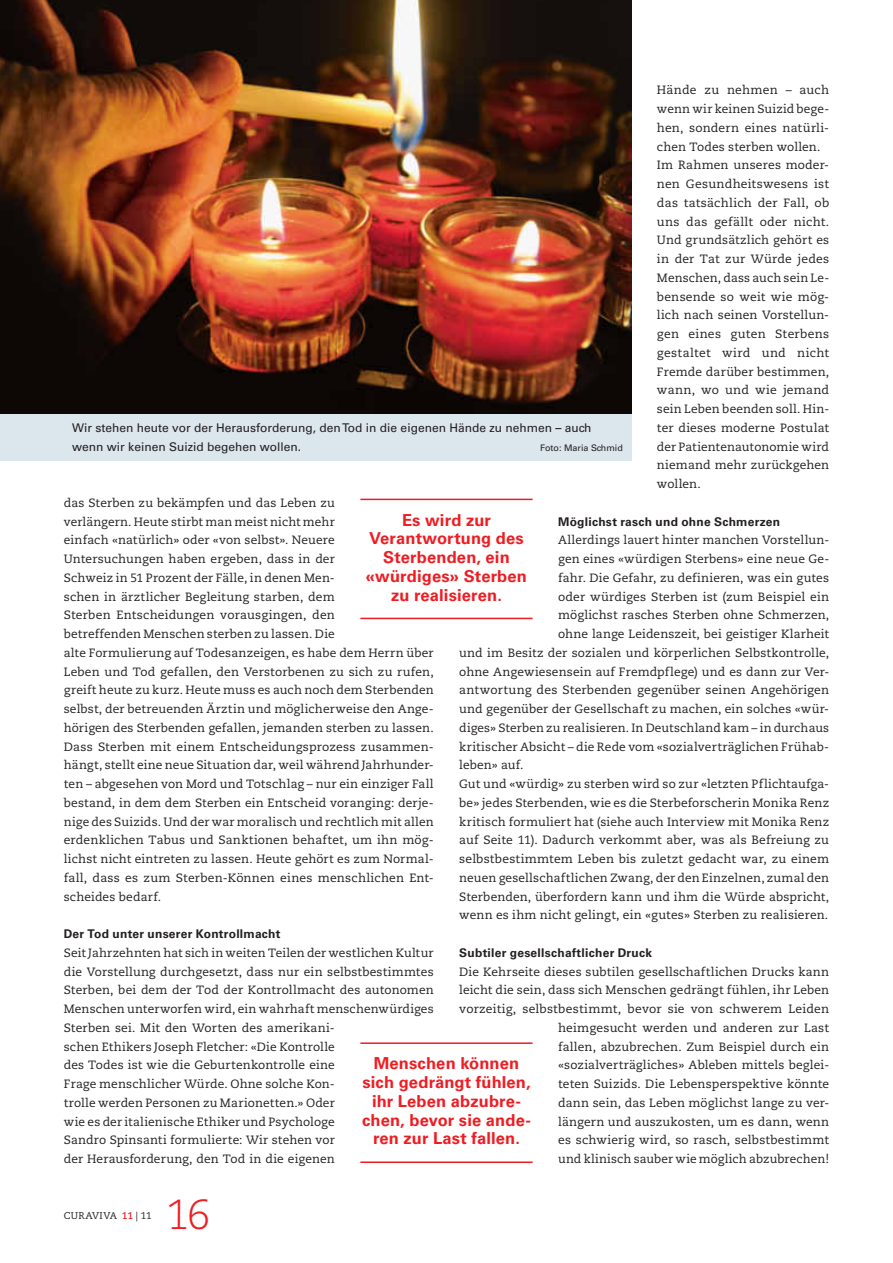
<style>
.page{position:relative;width:893px;height:1263px;background:#fff}
.page>*{position:absolute;margin:0;border:0;box-sizing:border-box;transform-origin:0 0}
.t1{font:300 42px "Caecilia LT Std";color:#ee1d23}
.t2{font:700 16.5px/18.8px "Univers LT Std";letter-spacing:.01em;color:#ee1d23;text-align:center}
.t3{font:12px/18.8px "Caecilia LT Std";letter-spacing:.01em;color:#231f20}
.t4{font:12px/18.8px "Univers LT Std";color:#231f20}
.t5{font:700 12px "Univers LT Std";letter-spacing:.02em;color:#231f20}
.t6{font:9.75px "Caecilia LT Std";letter-spacing:.035em;color:#231f20}
.t7{font:9px "Univers LT Std";color:#231f20}
.s1{font-family:"Caecilia LT Std";font-weight:700}
.s2{font-weight:700;color:#ee1d23}
</style>
<div class="page">
<div style="left:0;top:413px;width:555px;height:48px;background:#dce6ed"></div>
<div style="left:64px;top:413px;width:567px;height:48px;background:#dce6ed"></div>
<hr style="left:360px;top:499px;width:173px;height:1px;background:#ee1d23">
<hr style="left:360px;top:618px;width:173px;height:1px;background:#ee1d23">
<hr style="left:360px;top:1042px;width:173px;height:2px;background:#ee1d23">
<hr style="left:360px;top:1161px;width:173px;height:2px;background:#ee1d23">
<img style="left:0;top:0;width:631px;height:413px">
<p class="t3" style="left:657px;top:81px;width:174px">Hände zu nehmen – auch wenn wir keinen Suizid bege&shy;hen, sondern eines natürli&shy;chen Todes sterben wollen.<br>Im Rahmen unseres moder&shy;nen Gesundheitswesens ist das tatsächlich der Fall, ob uns das gefällt oder nicht.<br>Und grundsätzlich gehört es in der Tat zur Würde jedes<br>Menschen, dass auch sein Le&shy;bensende so weit wie mög&shy;lich nach seinen Vorstellun&shy;gen eines guten Sterbens gestaltet wird und nicht<br>Fremde darüber bestimmen, wann, wo und wie jemand sein Leben beenden soll. Hin&shy;ter dieses moderne Postulat der Patientenautonomie wird niemand mehr zurückgehen wollen.</p>
<p class="t5" style="left:558px;top:514px;width:224px">Möglichst rasch und ohne Schmerzen</p>
<p class="t3" style="left:558px;top:531px;width:273px">Allerdings lauert hinter manchen Vorstellun-</p>
<p class="t3" style="left:558px;top:550px;width:273px">gen eines «würdigen Sterbens» eine neue Ge-</p>
<p class="t3" style="left:558px;top:568px;width:273px">fahr. Die Gefahr, zu definieren, was ein gutes</p>
<p class="t3" style="left:558px;top:587px;width:273px">oder würdiges Sterben ist (zum Beispiel ein</p>
<p class="t3" style="left:558px;top:606px;width:273px">möglichst rasches Sterben ohne Schmerzen,</p>
<p class="t3" style="left:558px;top:625px;width:273px">ohne lange Leidenszeit, bei geistiger Klarheit</p>
<p class="t3" style="left:459px;top:644px;width:371px">und im Besitz der sozialen und körperlichen Selbstkontrolle,</p>
<p class="t3" style="left:459px;top:662px;width:371px">ohne Angewiesensein auf Fremdpflege) und es dann zur Ver-</p>
<p class="t3" style="left:459px;top:681px;width:371px">antwortung des Sterbenden gegenüber seinen Angehörigen</p>
<p class="t3" style="left:459px;top:700px;width:371px">und gegenüber der Gesellschaft zu machen, ein solches «wür-</p>
<p class="t3" style="left:459px;top:719px;width:371px">diges» Sterben zu realisieren. In Deutschland kam – in durchaus</p>
<p class="t3" style="left:459px;top:737px;width:371px">kritischer Absicht – die Rede vom «sozialverträglichen Frühab-</p>
<p class="t3" style="left:459px;top:756px;width:66px">leben» auf.</p>
<p class="t3" style="left:459px;top:775px;width:371px">Gut und «würdig» zu sterben wird so zur «letzten Pflichtaufga-</p>
<p class="t3" style="left:459px;top:794px;width:371px">be» jedes Sterbenden, wie es die Sterbeforscherin Monika Renz</p>
<p class="t3" style="left:459px;top:812px;width:371px">kritisch formuliert hat (siehe auch Interview mit Monika Renz</p>
<p class="t3" style="left:459px;top:831px;width:371px">auf Seite 11). Dadurch verkommt aber, was als Befreiung zu</p>
<p class="t3" style="left:459px;top:850px;width:371px">selbstbestimmtem Leben bis zuletzt gedacht war, zu einem</p>
<p class="t3" style="left:459px;top:869px;width:371px">neuen gesellschaftlichen Zwang, der den Einzelnen, zumal den</p>
<p class="t3" style="left:459px;top:887px;width:371px">Sterbenden, überfordern kann und ihm die Würde abspricht,</p>
<p class="t3" style="left:459px;top:906px;width:370px">wenn es ihm nicht gelingt, ein «gutes» Sterben zu realisieren.</p>
<p class="t5" style="left:459px;top:946px;width:194px">Subtiler gesellschaftlicher Druck</p>
<p class="t3" style="left:459px;top:962px;width:371px;text-align:right">Die Kehrseite dieses subtilen gesellschaftlichen Drucks kann leicht die sein, dass sich Menschen gedrängt fühlen, ihr Leben vorzeitig, selbstbestimmt, bevor sie von schwerem Leiden heimgesucht werden und anderen zur Last<br>fallen, abzubrechen. Zum Beispiel durch ein «sozialverträgliches» Ableben mittels beglei-<br>teten Suizids. Die Lebensperspektive könnte<br>dann sein, das Leben möglichst lange zu ver-<br>längern und auszukosten, um es dann, wenn<br>es schwierig wird, so rasch, selbstbestimmt<br>und klinisch sauber wie möglich abzubrechen!</p>
<p class="t4" style="left:72px;top:418px;width:521px">Wir stehen heute vor der Herausforderung, den Tod in die eigenen Hände zu nehmen <span class="s1">–</span> auch wenn wir keinen Suizid begehen wollen.</p>
<p class="t7" style="left:540px;top:442px;width:84px">Foto: Maria Schmid</p>
<p class="t3" style="left:64px;top:494px;width:371px">das Sterben zu bekämpfen und das Leben zu<br>verlängern. Heute stirbt man meist nicht mehr<br>einfach «natürlich» oder «von selbst». Neuere Untersuchungen haben ergeben, dass in der<br>Schweiz in 51 Prozent der Fälle, in denen Men-<br>schen in ärztlicher Begleitung starben, dem<br>Sterben Entscheidungen vorausgingen, den<br>betreffenden Menschen sterben zu lassen. Die<br>alte Formulierung auf Todesanzeigen, es habe dem Herrn über Leben und Tod gefallen, den Verstorbenen zu sich zu rufen, greift heute zu kurz. Heute muss es auch noch dem Sterbenden selbst, der betreuenden Ärztin und möglicherweise den Ange&shy;hörigen des Sterbenden gefallen, jemanden sterben zu lassen.<br>Dass Sterben mit einem Entscheidungsprozess zusammen&shy;hängt, stellt eine neue Situation dar, weil während Jahrhunder&shy;ten – abgesehen von Mord und Totschlag – nur ein einziger Fall bestand, in dem dem Sterben ein Entscheid voranging: derje&shy;nige des Suizids. Und der war moralisch und rechtlich mit allen erdenklichen Tabus und Sanktionen behaftet, um ihn mög&shy;lichst nicht eintreten zu lassen. Heute gehört es zum Normal&shy;fall, dass es zum Sterben-Können eines menschlichen Ent&shy;scheides bedarf.</p>
<p class="t5" style="left:64px;top:927px;width:218px">Der Tod unter unserer Kontrollmacht</p>
<p class="t3" style="left:64px;top:944px;width:371px">Seit Jahrzehnten hat sich in weiten Teilen der westlichen Kultur die Vorstellung durchgesetzt, dass nur ein selbstbestimmtes Sterben, bei dem der Tod der Kontrollmacht des autonomen Menschen unterworfen wird, ein wahrhaft menschenwürdiges Sterben sei. Mit den Worten des amerikani-<br>schen Ethikers Joseph Fletcher: «Die Kontrolle<br>des Todes ist wie die Geburtenkontrolle eine<br>Frage menschlicher Würde. Ohne solche Kon-<br>trolle werden Personen zu Marionetten.» Oder<br>wie es der italienische Ethiker und Psychologe<br>Sandro Spinsanti formulierte: Wir stehen vor<br>der Herausforderung, den Tod in die eigenen</p>
<h2 class="t2" style="left:366px;top:511px;width:163px">Es wird zur<br>Verantwortung des<br>Sterbenden, ein «würdiges» Sterben zu realisieren.</h2>
<h2 class="t2" style="left:362px;top:1054px;width:170px">Menschen können sich gedrängt fühlen, ihr Leben abzubre&shy;chen, bevor sie ande&shy;ren zur Last fallen.</h2>
<p class="t6" style="left:64px;top:1210px;width:89px">CURAVIVA <span class="s2">11</span> | 11</p>
<h1 class="t1" style="left:166px;top:1191px;width:46px">16</h1>
</div>
